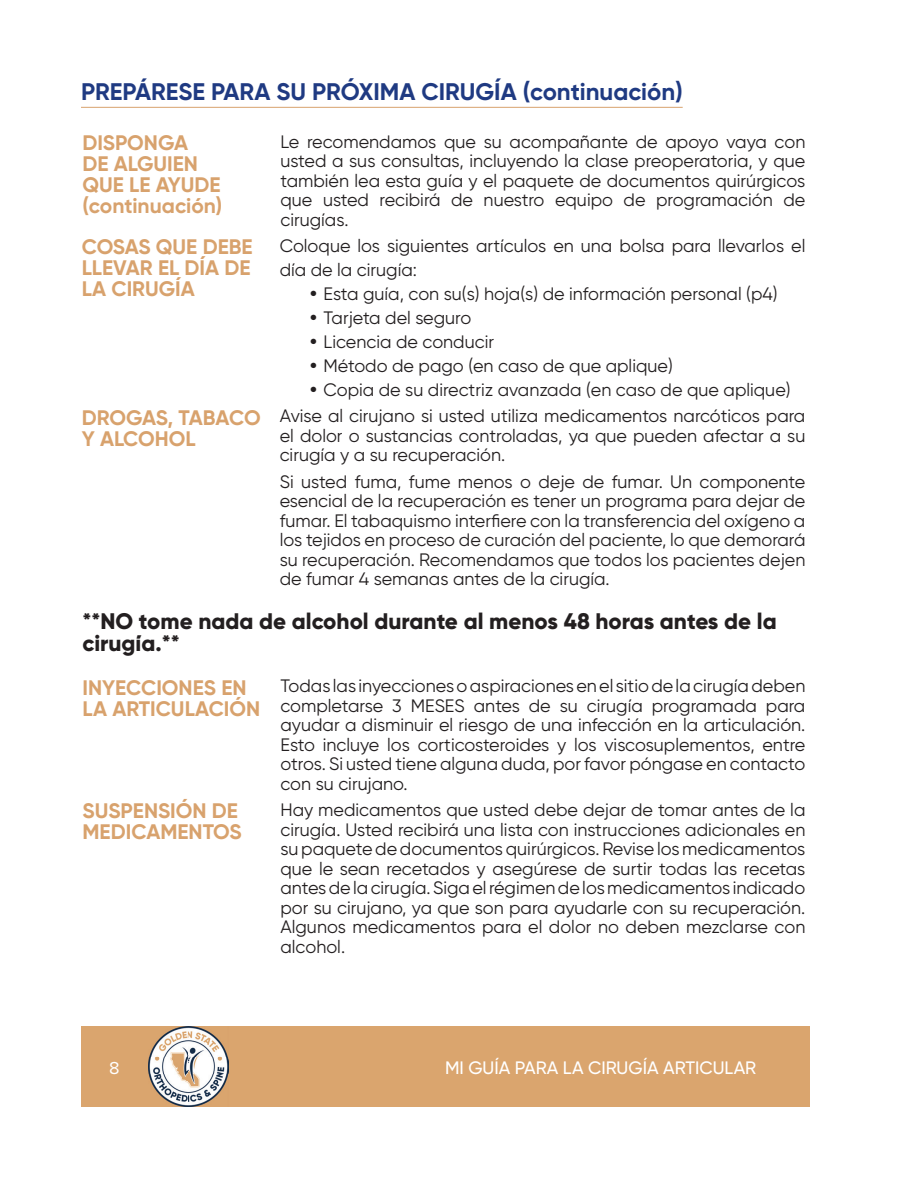
<style>
.page{position:relative;width:918px;height:1188px;background:#fff}
.page>*{position:absolute;margin:0;border:0;box-sizing:border-box;transform-origin:0 0}
.t1{font:700 24px "Gilroy";color:#1f3a82}
.t2{font:800 22.5px/22.5px "Gilroy";color:#231f20}
.t3{font:700 21px/21px "Gilroy";color:#d8a26d}
.t4{font:18px/19.5px "Gilroy";color:#231f20;text-align:justify}
.t5{font:500 18px "Gilroy";color:#fff}
.t6{font:18px "Proxima Nova";color:#fff}
.s1{font-family:"Century Gothic";font-weight:700}
</style>
<div class="page">
<div style="left:81px;top:1026px;width:729px;height:81px;background:#daa56e"></div>
<img style="left:149px;top:1027px;width:79px;height:30px">
<img style="left:148px;top:1057px;width:81px;height:50px">
<hr style="left:81px;top:107px;width:602px;height:1px;background:#d8a26d">
<h1 class="t1" style="left:81px;top:77px;width:603px">PREPÁRESE PARA SU PRÓXIMA CIRUGÍA (continuación)</h1>
<p class="t3" style="left:82px;top:132px;width:141px">DISPONGA<br>DE ALGUIEN<br>QUE LE AYUDE (continuación)</p>
<p class="t4" style="left:280px;top:131px;width:527px">Le recomendamos que su acompañante de apoyo vaya con usted a sus consultas, incluyendo la clase preoperatoria, y que también lea esta guía y el paquete de documentos quirúrgicos que usted recibirá de nuestro equipo de programación de cirugías.</p>
<p class="t3" style="left:82px;top:236px;width:172px;text-align:justify">COSAS QUE DEBE LLEVAR EL DÍA DE LA CIRUGÍA</p>
<p class="t4" style="left:280px;top:234px;width:527px;line-height:24px">Coloque los siguientes artículos en una bolsa para llevarlos el día de la cirugía:</p>
<p class="t4" style="left:308px;top:284px;width:471px"><span class="s1">•</span> Esta guía, con su(s) hoja(s) de información personal (p4)</p>
<p class="t4" style="left:308px;top:308px;width:165px"><span class="s1">•</span> Tarjeta del seguro</p>
<p class="t4" style="left:308px;top:332px;width:187px"><span class="s1">•</span> Licencia de conducir</p>
<p class="t4" style="left:308px;top:356px;width:366px"><span class="s1">•</span> Método de pago (en caso de que aplique)</p>
<p class="t4" style="left:308px;top:380px;width:484px"><span class="s1">•</span> Copia de su directriz avanzada (en caso de que aplique)</p>
<p class="t3" style="left:82px;top:407px;width:180px">DROGAS, TABACO<br>Y ALCOHOL</p>
<p class="t4" style="left:280px;top:406px;width:527px">Avise al cirujano si usted utiliza medicamentos narcóticos para el dolor o sustancias controladas, ya que pueden afectar a su cirugía y a su recuperación.</p>
<p class="t4" style="left:280px;top:471px;width:527px">Si usted fuma, fume menos o deje de fumar. Un componente esencial de la recuperación es tener un programa para dejar de fumar. El tabaquismo interfiere con la transferencia del oxígeno a los tejidos en proceso de curación del paciente, lo que demorará su recuperación. Recomendamos que todos los pacientes dejen de fumar 4 semanas antes de la cirugía.</p>
<p class="t2" style="left:82px;top:610px;width:696px">**NO tome nada de alcohol durante al menos 48 horas antes de la cirugía.**</p>
<p class="t3" style="left:82px;top:677px;width:179px">INYECCIONES EN<br>LA ARTICULACIÓN</p>
<p class="t4" style="left:280px;top:676px;width:526px">Todas las inyecciones o aspiraciones en el sitio de la cirugía deben completarse 3 MESES antes de su cirugía programada para ayudar a disminuir el riesgo de una infección en la articulación.<br>Esto incluye los corticosteroides y los viscosuplementos, entre otros. Si usted tiene alguna duda, por favor póngase en contacto con su cirujano.</p>
<p class="t3" style="left:82px;top:800px;width:161px">SUSPENSIÓN DE<br>MEDICAMENTOS</p>
<p class="t4" style="left:280px;top:800px;width:526px">Hay medicamentos que usted debe dejar de tomar antes de la cirugía. Usted recibirá una lista con instrucciones adicionales en su paquete de documentos quirúrgicos. Revise los medicamentos que le sean recetados y asegúrese de surtir todas las recetas antes de la cirugía. Siga el régimen de los medicamentos indicado por su cirujano, ya que son para ayudarle con su recuperación.<br>Algunos medicamentos para el dolor no deben mezclarse con alcohol.</p>
<p class="t6" style="left:109px;top:1059px;width:12px">8</p>
<p class="t5" style="left:445px;top:1056px;width:313px">MI GUÍA PARA LA CIRUGÍA ARTICULAR</p>
</div>
